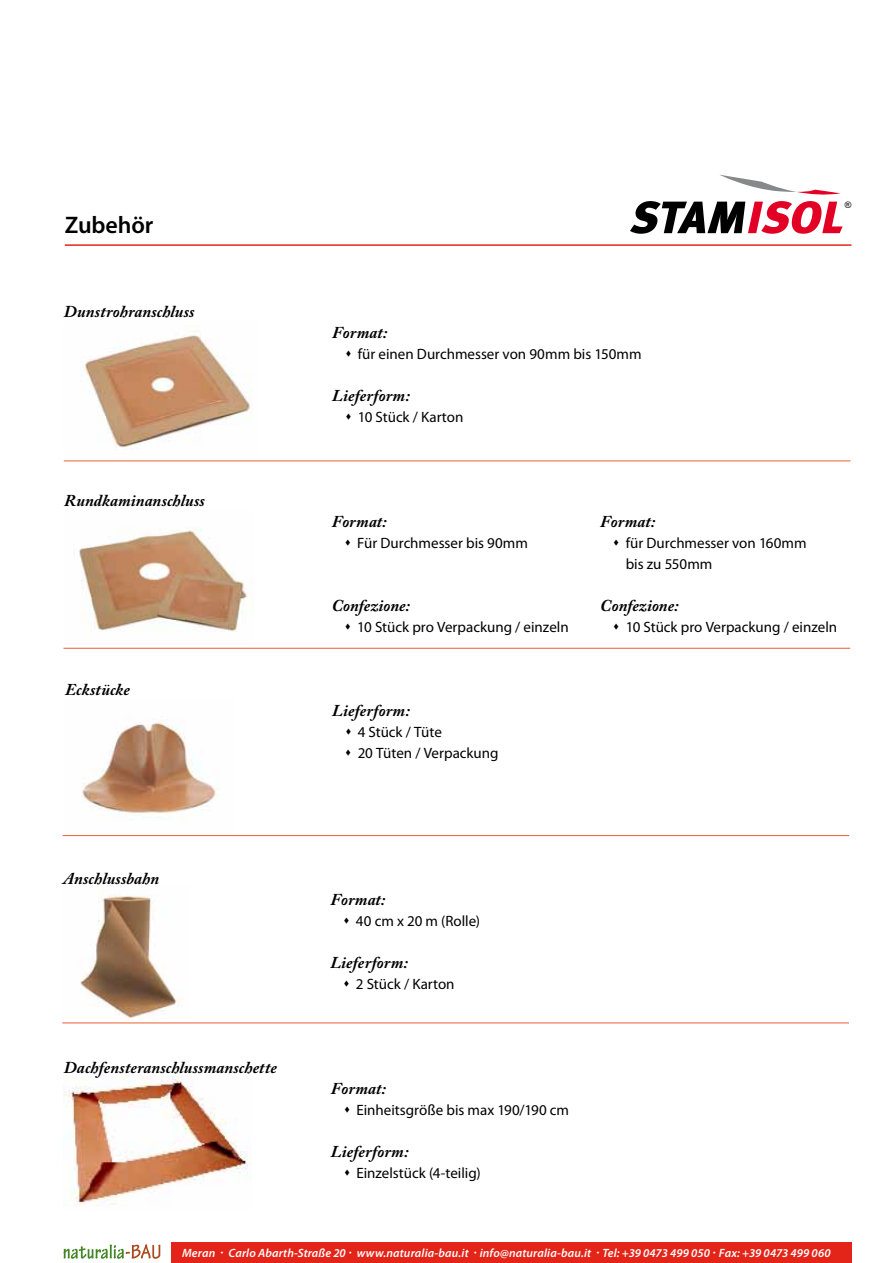
<style>
.page{position:relative;width:893px;height:1263px;background:#fff}
.page>*{position:absolute;margin:0;border:0;box-sizing:border-box;transform-origin:0 0}
.t1{font:600 24px "Myriad Pro";letter-spacing:-.005em;color:#000}
.t2{font:italic 700 16.5px "Adobe Caslon Pro";letter-spacing:.005em;color:#000}
.t3{font:15px/21px "Myriad Pro";color:#000}
.t4{font:italic 600 12px "Myriad Pro";letter-spacing:.01em;color:#fff}
.t5{font:9px "Arial";color:#000}
</style>
<div class="page">
<hr style="left:65px;top:244px;width:786px;height:2px;background:#e32418">
<svg style="left:630px;top:175px;width:213px;height:58px"></svg>
<div style="left:171px;top:1243px;width:681px;height:20px;background:#e32418"></div>
<svg style="left:64px;top:1244px;width:96px;height:15px"></svg>
<img style="left:84px;top:331px;width:168px;height:117px">
<img style="left:74px;top:528px;width:177px;height:104px">
<img style="left:81px;top:719px;width:138px;height:99px">
<img style="left:80px;top:895px;width:103px;height:125px">
<img style="left:63px;top:1075px;width:189px;height:131px">
<hr style="left:64px;top:461px;width:786px;height:1px;background:#e95d38">
<hr style="left:63px;top:648px;width:787px;height:1px;background:#e95d38">
<hr style="left:63px;top:835px;width:786px;height:1px;background:#e95d38">
<hr style="left:62px;top:1023px;width:787px;height:1px;background:#e95d38">
<h1 class="t1" style="left:65px;top:209px;width:90px">Zubehör</h1>
<p class="t2" style="left:64px;top:301px;width:132px">Dunstrohranschluss</p>
<p class="t2" style="left:65px;top:490px;width:142px">Rundkaminanschluss</p>
<p class="t2" style="left:65px;top:679px;width:66px">Eckstücke</p>
<p class="t5" style="left:845px;top:199px;width:8px">®</p>
<p class="t2" style="left:332px;top:322px;width:56px">Format:</p>
<p class="t3" style="left:358px;top:343px;width:285px">für einen Durchmesser von 90mm bis 150mm</p>
<p class="t2" style="left:332px;top:385px;width:79px">Lieferform:</p>
<p class="t3" style="left:358px;top:406px;width:107px">10 Stück / Karton</p>
<p class="t2" style="left:332px;top:511px;width:56px">Format:</p>
<p class="t3" style="left:357px;top:532px;width:172px">Für Durchmesser bis 90mm</p>
<p class="t2" style="left:332px;top:595px;width:80px">Confezione:</p>
<p class="t3" style="left:357px;top:616px;width:213px">10 Stück pro Verpackung / einzeln</p>
<p class="t2" style="left:332px;top:700px;width:79px">Lieferform:</p>
<p class="t3" style="left:358px;top:721px;width:142px">4 Stück / Tüte<br>20 Tüten / Verpackung</p>
<p class="t2" style="left:600px;top:511px;width:56px">Format:</p>
<p class="t3" style="left:626px;top:532px;width:182px">für Durchmesser von 160mm bis zu 550mm</p>
<p class="t2" style="left:600px;top:595px;width:80px">Confezione:</p>
<p class="t3" style="left:626px;top:616px;width:213px">10 Stück pro Verpackung / einzeln</p>
<p class="t2" style="left:63px;top:868px;width:97px">Anschlussbahn</p>
<p class="t2" style="left:64px;top:1057px;width:215px">Dachfensteranschlussmanschette</p>
<p class="t2" style="left:330px;top:889px;width:56px">Format:</p>
<p class="t3" style="left:356px;top:910px;width:126px">40 cm x 20 m (Rolle)</p>
<p class="t2" style="left:330px;top:952px;width:79px">Lieferform:</p>
<p class="t3" style="left:356px;top:973px;width:100px">2 Stück / Karton</p>
<p class="t2" style="left:331px;top:1078px;width:56px">Format:</p>
<p class="t3" style="left:356px;top:1099px;width:214px">Einheitsgröße bis max 190/190 cm</p>
<p class="t2" style="left:331px;top:1141px;width:79px">Lieferform:</p>
<p class="t3" style="left:356px;top:1162px;width:126px">Einzelstück (4-teilig)</p>
<p class="t4" style="left:182px;top:1246px;width:650px">Meran Carlo Abarth-Straße 20 www.naturalia-bau.it info@naturalia-bau.it Tel: +39 0473 499 050 Fax: +39 0473 499 060</p>
</div>
